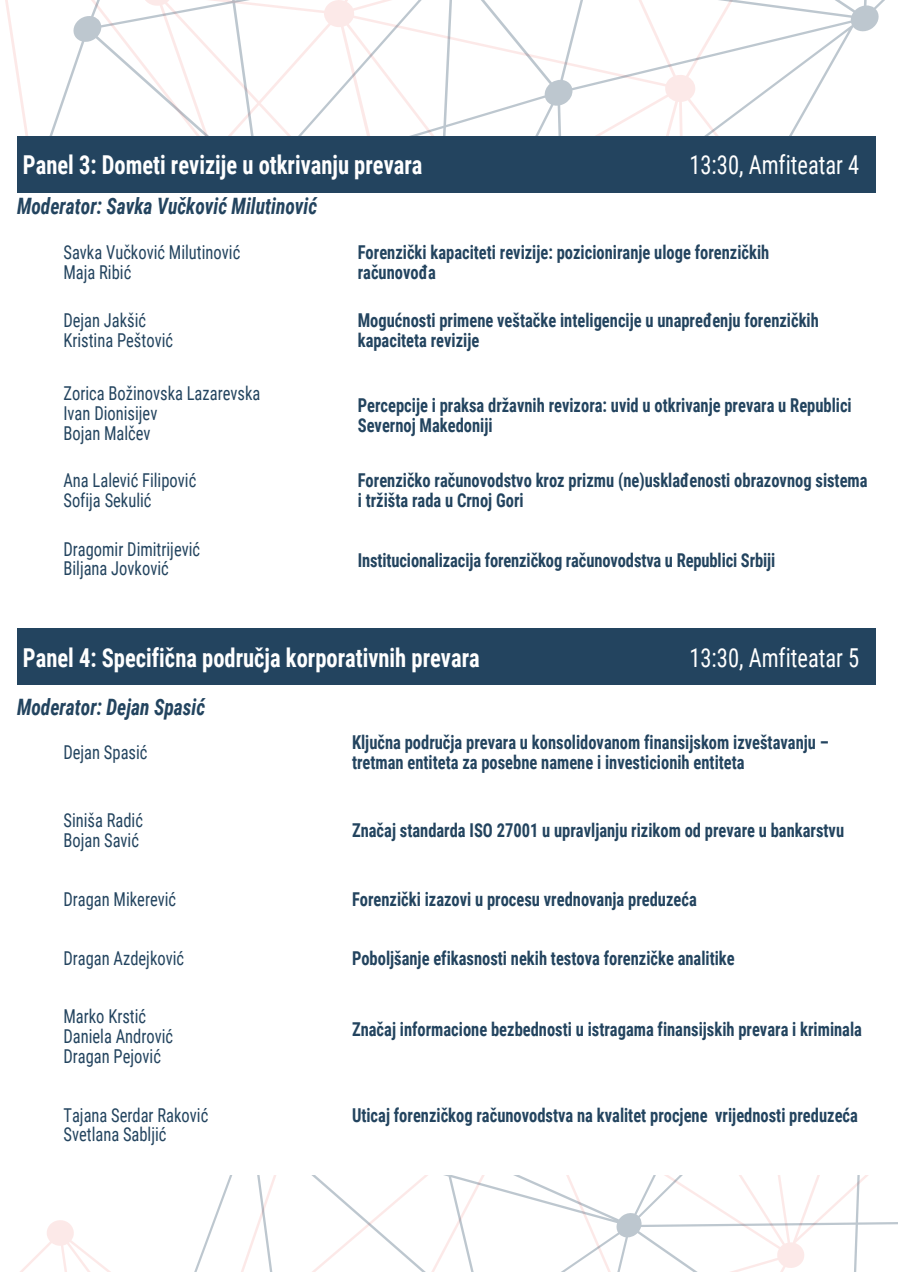
<style>
.page{position:relative;width:902px;height:1272px;background:#fff}
.page>*{position:absolute;margin:0;border:0;box-sizing:border-box;transform-origin:0 0}
.t1{font:700 26.1px "Roboto Condensed";color:#fff;scale:.86 1}
.t2{font:26.1px "Roboto Condensed";color:#fff;scale:.86 1}
.t3{font:italic 700 22.5px "Roboto Condensed";color:#23445f;scale:.86 1}
.t4{font:700 19.05px/19.8px "Roboto Condensed";color:#23445f;scale:.86 1}
.t5{font:19.05px/19.8px "Roboto Condensed";color:#23445f;scale:.86 1}
</style>
<div class="page">
<div style="left:17px;top:136px;width:858px;height:56px;background:#23445f"></div>
<div style="left:17px;top:628px;width:858px;height:57px;background:#23445f"></div>
<svg style="left:5px;top:0;width:880px;height:136px"></svg>
<svg style="left:21px;top:1175px;width:876px;height:96px"></svg>
<h1 class="t1" style="left:23px;top:146px;width:466px">Panel 3: Dometi revizije u otkrivanju prevara</h1>
<h1 class="t2" style="left:689px;top:147px;width:199px">13:30, Amfiteatar 4</h1>
<p class="t3" style="left:17px;top:190px;width:350px">Moderator: Savka Vučković Milutinović</p>
<p class="t5" style="left:63px;top:242px;width:207px">Savka Vučković Milutinović<br>Maja Ribić</p>
<p class="t4" style="left:358px;top:242px;width:480px">Forenzički kapaciteti revizije: pozicioniranje uloge forenzičkih računovođa</p>
<p class="t5" style="left:63px;top:309px;width:129px">Dejan Jakšić<br>Kristina Peštović</p>
<p class="t4" style="left:358px;top:309px;width:537px">Mogućnosti primene veštačke inteligencije u unapređenju forenzičkih kapaciteta revizije</p>
<p class="t5" style="left:63px;top:383px;width:230px">Zorica Božinovska Lazarevska<br>Ivan Dionisijev<br>Bojan Malčev</p>
<p class="t4" style="left:358px;top:394px;width:576px">Percepcije i praksa državnih revizora: uvid u otkrivanje prevara u Republici<br>Severnoj Makedoniji</p>
<p class="t5" style="left:63px;top:470px;width:156px">Ana Lalević Filipović<br>Sofija Sekulić</p>
<p class="t4" style="left:358px;top:470px;width:594px">Forenzičko računovodstvo kroz prizmu (ne)usklađenosti obrazovnog sistema i tržišta rada u Crnoj Gori</p>
<p class="t5" style="left:63px;top:538px;width:160px">Dragomir Dimitrijević<br>Biljana Jovković</p>
<p class="t4" style="left:358px;top:550px;width:487px">Institucionalizacija forenzičkog računovodstva u Republici Srbiji</p>
<h1 class="t1" style="left:23px;top:639px;width:532px">Panel 4: Specifična područja korporativnih prevara</h1>
<h1 class="t2" style="left:689px;top:639px;width:199px">13:30, Amfiteatar 5</h1>
<p class="t3" style="left:17px;top:691px;width:220px">Moderator: Dejan Spasić</p>
<p class="t5" style="left:63px;top:741px;width:99px">Dejan Spasić</p>
<p class="t4" style="left:352px;top:731px;width:556px">Ključna područja prevara u konsolidovanom finansijskom izveštavanju – tretman entiteta za posebne namene i investicionih entiteta</p>
<p class="t5" style="left:63px;top:810px;width:94px">Siniša Radić<br>Bojan Savić</p>
<p class="t4" style="left:352px;top:819px;width:573px">Značaj standarda ISO 27001 u upravljanju rizikom od prevare u bankarstvu</p>
<p class="t5" style="left:63px;top:888px;width:133px">Dragan Mikerević</p>
<p class="t4" style="left:352px;top:888px;width:402px">Forenzički izazovi u procesu vrednovanja preduzeća</p>
<p class="t5" style="left:63px;top:947px;width:142px">Dragan Azdejković</p>
<p class="t4" style="left:352px;top:947px;width:446px">Poboljšanje efikasnosti nekih testova forenzičke analitike</p>
<p class="t5" style="left:63px;top:1005px;width:129px">Marko Krstić<br>Daniela Andrović<br>Dragan Pejović</p>
<p class="t4" style="left:352px;top:1018px;width:594px">Značaj informacione bezbednosti u istragama finansijskih prevara i kriminala</p>
<p class="t5" style="left:63px;top:1104px;width:170px">Tajana Serdar Raković<br>Svetlana Sabljić</p>
<p class="t4" style="left:352px;top:1104px;width:589px">Uticaj forenzičkog računovodstva na kvalitet procjene vrijednosti preduzeća</p>
</div>
